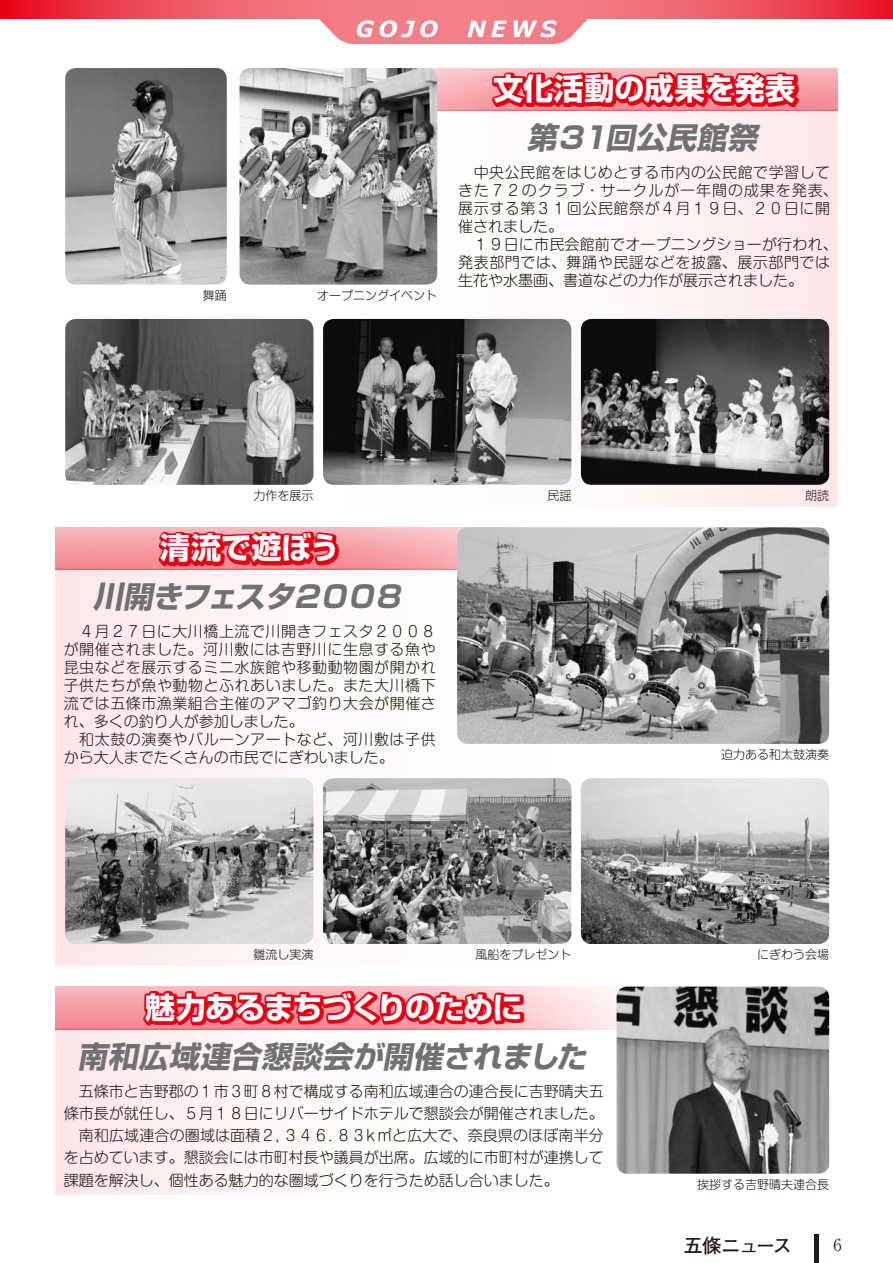
<style>
.page{position:relative;width:893px;height:1263px;background:#fff}
.page>*{position:absolute;margin:0;border:0;box-sizing:border-box;transform-origin:0 0}
.t1{font:italic 700 30px "Shin Go Pro";color:#727172}
.t2{font:700 30px "Shin Go Pro";letter-spacing:-.005em;color:#fff}
.t3{font:700 30px "Shin Go Pro";letter-spacing:-.03em;color:#fff}
.t4{font:700 19.5px "Futo Go B101 Pro";letter-spacing:-.08em;color:#221815}
.t5{font:300 15px/18px "Shin M Go Pro";letter-spacing:.035em;color:#221815}
.t6{font:300 12px "Shin M Go Pro";color:#221815}
</style>
<div class="page">
<div style="left:227px;top:68px;width:611px;height:438px;background:linear-gradient(to right,#feffff,#fdebed)"></div>
<div style="left:55px;top:527px;width:611px;height:438px;background:linear-gradient(to right,#ffedee,#fbffff)"></div>
<div style="left:55px;top:986px;width:611px;height:209px;background:linear-gradient(to right,#fdebed,#fff)"></div>
<img style="left:65px;top:68px;width:773px;height:43px">
<img style="left:65px;top:68px;width:162px;height:217px;border-radius:11px">
<img style="left:55px;top:527px;width:775px;height:43px">
<img style="left:65px;top:319px;width:248px;height:166px;border-radius:11px">
<img style="left:581px;top:319px;width:248px;height:166px;border-radius:11px">
<img style="left:323px;top:319px;width:248px;height:166px;border-radius:11px">
<img style="left:240px;top:68px;width:197px;height:217px;border-radius:11px">
<img style="left:65px;top:778px;width:248px;height:166px;border-radius:11px">
<img style="left:581px;top:778px;width:248px;height:165px;border-radius:11px">
<img style="left:323px;top:778px;width:248px;height:165px;border-radius:11px">
<img style="left:457px;top:527px;width:372px;height:217px;border-radius:11px">
<img style="left:55px;top:986px;width:775px;height:43px">
<img style="left:617px;top:986px;width:212px;height:188px;border-radius:11px">
<svg style="left:486px;top:68px;width:318px;height:53px;background:#ee5763"></svg>
<svg style="left:153px;top:527px;width:189px;height:48px;background:#ed4856"></svg>
<svg style="left:139px;top:987px;width:388px;height:45px;background:#ed4957"></svg>
<div style="left:814px;top:1234px;width:5px;height:29px;background:#221815"></div>
<svg style="left:0;top:0;width:893px;height:44px"></svg>
<h1 class="t2" style="left:493px;top:65px;width:304px">文化活動の成果を発表</h1>
<p class="t6" style="left:203px;top:286px;width:25px">舞踊</p>
<p class="t6" style="left:317px;top:286px;width:121px">オープニングイベント</p>
<h1 class="t1" style="left:527px;top:114px;width:240px">第３１回公民館祭</h1>
<p class="t5" style="left:458px;top:162px;width:381px">　中央公民館をはじめとする市内の公民館で学習してきた７２のクラブ・サークルが一年間の成果を発表、展示する第３１回公民館祭が４月１９日、２０日に開催されました。<br>　１９日に市民会館前でオープニングショーが行われ、発表部門では、舞踊や民謡などを披露、展示部門では生花や水墨画、書道などの力作が展示されました。</p>
<p class="t6" style="left:253px;top:486px;width:61px">力作を展示</p>
<p class="t6" style="left:547px;top:486px;width:25px">民謡</p>
<p class="t6" style="left:805px;top:486px;width:25px">朗読</p>
<h1 class="t2" style="left:160px;top:524px;width:181px">清流で遊ぼう</h1>
<h1 class="t1" style="left:93px;top:573px;width:319px">川開きフェスタ２００８</h1>
<p class="t5" style="left:64px;top:621px;width:374px">　４月２７日に大川橋上流で川開きフェスタ２００８が開催されました。河川敷には吉野川に生息する魚や昆虫などを展示するミニ水族館や移動動物園が開かれ子供たちが魚や動物とふれあいました。また大川橋下流では五條市漁業組合主催のアマゴ釣り大会が開催され、多くの釣り人が参加しました。<br>　和太鼓の演奏やバルーンアートなど、河川敷は子供から大人までたくさんの市民でにぎわいました。</p>
<p class="t6" style="left:721px;top:745px;width:109px">迫力ある和太鼓演奏</p>
<p class="t6" style="left:253px;top:945px;width:61px">雛流し実演</p>
<p class="t6" style="left:475px;top:945px;width:97px">風船をプレゼント</p>
<p class="t6" style="left:757px;top:945px;width:73px">にぎわう会場</p>
<h1 class="t3" style="left:145px;top:983px;width:379px">魅力あるまちづくりのために</h1>
<h1 class="t1" style="left:77px;top:1032px;width:518px">南和広域連合懇談会が開催されました</h1>
<p class="t5" style="left:64px;top:1078px;width:542px;line-height:22.4px;text-align:justify">　五條市と吉野郡の１市３町８村で構成する南和広域連合の連合長に吉野晴夫五條市長が就任し、５月１８日にリバーサイドホテルで懇談会が開催されました。　南和広域連合の圏域は面積２，３４６．８３k㎡と広大で、奈良県のほぼ南半分を占めています。懇談会には市町村長や議員が出席。広域的に市町村が連携して課題を解決し、個性ある魅力的な圏域づくりを行うため話し合いました。</p>
<p class="t6" style="left:697px;top:1175px;width:133px">挨拶する吉野晴夫連合長</p>
<h2 class="t4" style="left:684px;top:1230px;width:110px">五條ニュース</h2>
</div>
